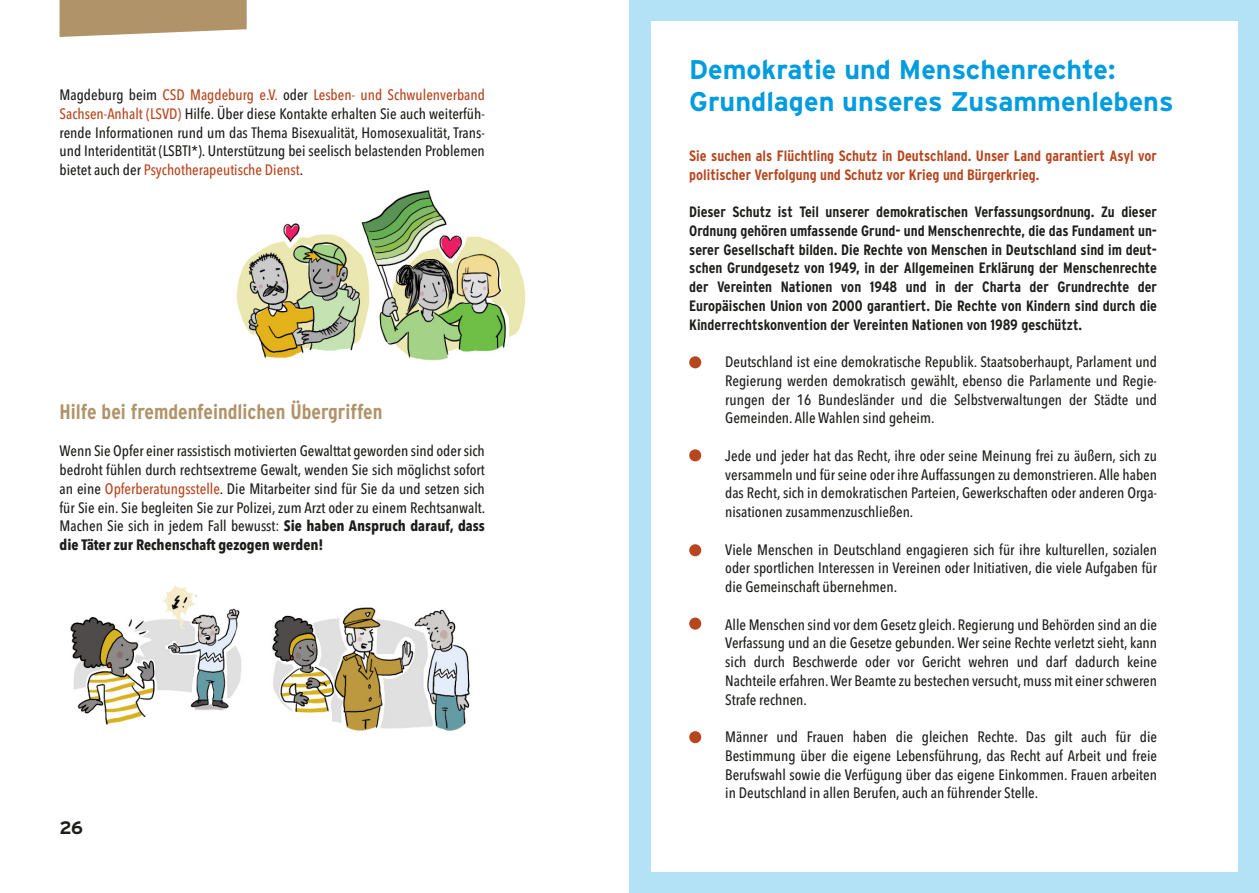
<style>
.page{position:relative;width:1259px;height:893px;background:#fff}
.page>*{position:absolute;margin:0;border:0;box-sizing:border-box;transform-origin:0 0}
.t1{font:700 27px/32.4px "Interstate";color:#009cdf}
.t2{font:700 condensed 21px "Interstate";color:#b09369}
.t3{font:700 18px "Interstate";color:#1d1d1b}
.t4{font:500 15px/18.8px "Avenir Next Condensed";color:#1d1d1b;text-align:justify}
.t5{font:700 condensed 15px/18.8px "Interstate";color:#1d1d1b;text-align:justify}
.t6{font:700 condensed 15px/18.8px "Interstate";color:#b7451d}
.s1{color:#b7451d}
.s2{font-weight:700}
</style>
<div class="page">
<svg style="left:60px;top:0;width:187px;height:37px"></svg>
<img style="left:70px;top:585px;width:400px;height:146px">
<img style="left:236px;top:190px;width:289px;height:171px">
<div style="left:629px;top:0;width:630px;height:893px;background:#b3e1f5"></div>
<div style="left:651px;top:21px;width:586px;height:851px;background:#fff"></div>
<div style="left:689px;top:356px;width:12px;height:12px;background:#b7451d;border-radius:50%"></div>
<div style="left:689px;top:449px;width:12px;height:12px;background:#b7451d;border-radius:50%"></div>
<div style="left:689px;top:544px;width:12px;height:12px;background:#b7451d;border-radius:50%"></div>
<div style="left:689px;top:618px;width:12px;height:12px;background:#b7451d;border-radius:50%"></div>
<div style="left:689px;top:731px;width:12px;height:12px;background:#b7451d;border-radius:50%"></div>
<p class="t4" style="left:60px;top:85px;width:427px">Magdeburg beim <span class="s1">CSD Magdeburg e.V.</span> oder <span class="s1">Lesben- und Schwulenverband Sachsen-Anhalt (LSVD)</span> Hilfe. Über diese Kontakte erhalten Sie auch weiterfüh&shy;rende Informationen rund um das Thema Bisexualität, Homosexualität, Trans&shy;und Interidentität (LSBTI*). Unterstützung bei seelisch belastenden Problemen bietet auch der <span class="s1">Psychotherapeutische Dienst</span>.</p>
<h2 class="t2" style="left:60px;top:399px;width:324px">Hilfe bei fremdenfeindlichen Übergriffen</h2>
<p class="t4" style="left:60px;top:442px;width:427px">Wenn Sie Opfer einer rassistisch motivierten Gewalttat geworden sind oder sich bedroht fühlen durch rechtsextreme Gewalt, wenden Sie sich möglichst sofort an eine <span class="s1">Opferberatungsstelle</span>. Die Mitarbeiter sind für Sie da und setzen sich für Sie ein. Sie begleiten Sie zur Polizei, zum Arzt oder zu einem Rechtsanwalt.<br>Machen Sie sich in jedem Fall bewusst: <span class="s2">Sie haben Anspruch darauf, dass die Täter zur Rechenschaft gezogen werden!</span></p>
<p class="t3" style="left:60px;top:818px;width:25px">26</p>
<h1 class="t1" style="left:689px;top:53px;width:486px">Demokratie und Menschenrechte:<br>Grundlagen unseres Zusammenlebens</h1>
<p class="t6" style="left:689px;top:146px;width:469px">Sie suchen als Flüchtling Schutz in Deutschland. Unser Land garantiert Asyl vor politischer Verfolgung und Schutz vor Krieg und Bürgerkrieg.</p>
<p class="t5" style="left:689px;top:203px;width:469px">Dieser Schutz ist Teil unserer demokratischen Verfassungsordnung. Zu dieser Ordnung gehören umfassende Grund- und Menschenrechte, die das Fundament un&shy;serer Gesellschaft bilden. Die Rechte von Menschen in Deutschland sind im deut&shy;schen Grundgesetz von 1949, in der Allgemeinen Erklärung der Menschenrechte der Vereinten Nationen von 1948 und in der Charta der Grundrechte der Europäischen Union von 2000 garantiert. Die Rechte von Kindern sind durch die Kinderrechtskonvention der Vereinten Nationen von 1989 geschützt.</p>
<p class="t4" style="left:725px;top:352px;width:433px">Deutschland ist eine demokratische Republik. Staatsoberhaupt, Parlament und Regierung werden demokratisch gewählt, ebenso die Parlamente und Regie&shy;rungen der 16 Bundesländer und die Selbstverwaltungen der Städte und Gemeinden. Alle Wahlen sind geheim.</p>
<p class="t4" style="left:725px;top:446px;width:433px">Jede und jeder hat das Recht, ihre oder seine Meinung frei zu äußern, sich zu versammeln und für seine oder ihre Auffassungen zu demonstrieren. Alle haben das Recht, sich in demokratischen Parteien, Gewerkschaften oder anderen Orga&shy;nisationen zusammenzuschließen.</p>
<p class="t4" style="left:725px;top:540px;width:433px">Viele Menschen in Deutschland engagieren sich für ihre kulturellen, sozialen oder sportlichen Interessen in Vereinen oder Initiativen, die viele Aufgaben für die Gemeinschaft übernehmen.</p>
<p class="t4" style="left:725px;top:615px;width:433px">Alle Menschen sind vor dem Gesetz gleich. Regierung und Behörden sind an die Verfassung und an die Gesetze gebunden. Wer seine Rechte verletzt sieht, kann sich durch Beschwerde oder vor Gericht wehren und darf dadurch keine Nachteile erfahren.Wer Beamte zu bestechen versucht,muss mit einer schweren Strafe rechnen.</p>
<p class="t4" style="left:725px;top:727px;width:433px">Männer und Frauen haben die gleichen Rechte. Das gilt auch für die Bestimmung über die eigene Lebensführung, das Recht auf Arbeit und freie Berufswahl sowie die Verfügung über das eigene Einkommen. Frauen arbeiten in Deutschland in allen Berufen, auch an führender Stelle.</p>
</div>
